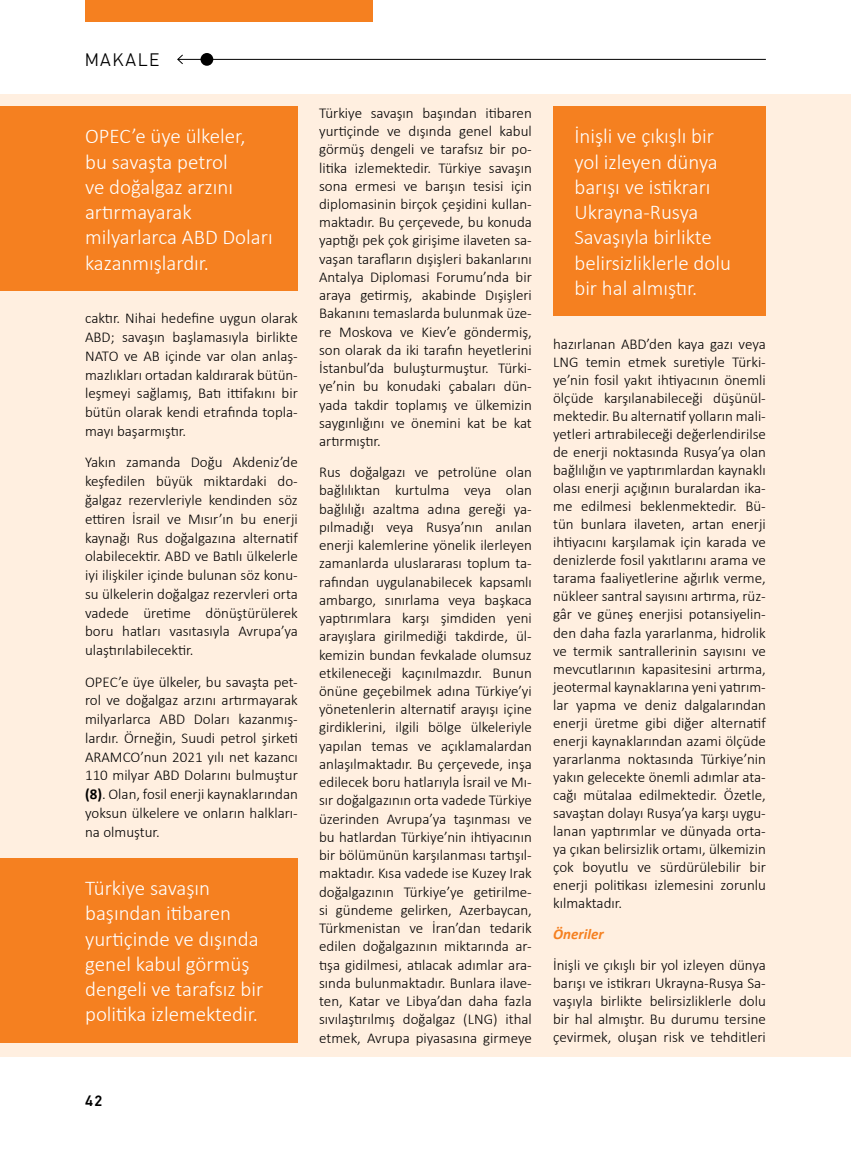
<style>
.page{position:relative;width:851px;height:1149px;background:#fff}
.page>*{position:absolute;margin:0;border:0;box-sizing:border-box;transform-origin:0 0}
.t1{font:300 21px/25.2px "Calibri";color:#fff}
.t2{font:300 18px "PF Din Text Pro";letter-spacing:.1em;color:#000}
.t3{font:300 15px/18.3px "Calibri";color:#000;text-align:justify}
.t4{font:italic 700 15px "Calibri";color:#f58020}
.t5{font:500 15px "PF Din Text Pro";color:#000}
.s1{font-weight:700}
</style>
<div class="page">
<div style="left:200px;top:53px;width:13px;height:13px;background:#000;border-radius:50%"></div>
<hr style="left:178px;top:59px;width:587px;height:1px;background:#000">
<svg style="left:177px;top:54px;width:6px;height:10px"></svg>
<div style="left:0;top:94px;width:850px;height:962px;background:#ffefe0"></div>
<hr style="left:850px;top:94px;width:1px;height:205px;background:#ffefe0">
<div style="left:85px;top:0;width:288px;height:21px;background:#f58020"></div>
<div style="left:0;top:106px;width:298px;height:185px;background:#f58020"></div>
<div style="left:0;top:857px;width:298px;height:185px;background:#f58020"></div>
<div style="left:553px;top:106px;width:212px;height:210px;background:#f58020"></div>
<p class="t2" style="left:85px;top:50px;width:76px">MAKALE</p>
<h1 class="t1" style="left:85px;top:124px;width:189px">OPEC’e üye ülkeler, bu savaşta petrol<br>ve doğalgaz arzını artırmayarak milyarlarca ABD Doları kazanmışlardır.</h1>
<p class="t3" style="left:85px;top:309px;width:214px;line-height:18.8px">caktır. Nihai hedefine uygun olarak ABD; savaşın başlamasıyla birlikte NATO ve AB içinde var olan anlaş&shy;mazlıkları ortadan kaldırarak bütün&shy;leşmeyi sağlamış, Batı ittifakını bir bütün olarak kendi etrafında topla&shy;mayı başarmıştır.</p>
<p class="t3" style="left:85px;top:453px;width:214px;line-height:18.8px">Yakın zamanda Doğu Akdeniz’de keşfedilen büyük miktardaki do&shy;ğalgaz rezervleriyle kendinden söz ettiren İsrail ve Mısır’ın bu enerji kaynağı Rus doğalgazına alternatif olabilecektir. ABD ve Batılı ülkelerle iyi ilişkiler içinde bulunan söz konu&shy;su ülkelerin doğalgaz rezervleri orta vadede üretime dönüştürülerek boru hatları vasıtasıyla Avrupa’ya ulaştırılabilecektir.</p>
<p class="t3" style="left:85px;top:672px;width:214px;line-height:18.8px">OPEC’e üye ülkeler, bu savaşta pet&shy;rol ve doğalgaz arzını artırmayarak milyarlarca ABD Doları kazanmış&shy;lardır. Örneğin, Suudi petrol şirketi ARAMCO’nun 2021 yılı net kazancı 110 milyar ABD Dolarını bulmuştur <span class="s1">(8)</span>. Olan, fosil enerji kaynaklarından yoksun ülkelere ve onların halkları&shy;na olmuştur.</p>
<h1 class="t1" style="left:85px;top:875px;width:180px">Türkiye savaşın başından itibaren yurtiçinde ve dışında genel kabul görmüş dengeli ve tarafsız bir politika izlemektedir.</h1>
<p class="t5" style="left:85px;top:1091px;width:19px">42</p>
<p class="t3" style="left:319px;top:103px;width:214px">Türkiye savaşın başından itibaren yurtiçinde ve dışında genel kabul görmüş dengeli ve tarafsız bir po&shy;litika izlemektedir. Türkiye savaşın sona ermesi ve barışın tesisi için diplomasinin birçok çeşidini kullan&shy;maktadır. Bu çerçevede, bu konuda yaptığı pek çok girişime ilaveten sa&shy;vaşan tarafların dışişleri bakanlarını Antalya Diplomasi Forumu’nda bir araya getirmiş, akabinde Dışişleri Bakanını temaslarda bulunmak üze&shy;re Moskova ve Kiev’e göndermiş, son olarak da iki tarafın heyetlerini İstanbul’da buluşturmuştur. Türki&shy;ye’nin bu konudaki çabaları dün&shy;yada takdir toplamış ve ülkemizin saygınlığını ve önemini kat be kat artırmıştır.</p>
<p class="t3" style="left:319px;top:462px;width:214px">Rus doğalgazı ve petrolüne olan bağlılıktan kurtulma veya olan bağlılığı azaltma adına gereği ya&shy;pılmadığı veya Rusya’nın anılan enerji kalemlerine yönelik ilerleyen zamanlarda uluslararası toplum ta&shy;rafından uygulanabilecek kapsamlı ambargo, sınırlama veya başkaca yaptırımlara karşı şimdiden yeni arayışlara girilmediği takdirde, ül&shy;kemizin bundan fevkalade olumsuz etkileneceği kaçınılmazdır. Bunun önüne geçebilmek adına Türkiye’yi yönetenlerin alternatif arayışı içine girdiklerini, ilgili bölge ülkeleriyle yapılan temas ve açıklamalardan anlaşılmaktadır. Bu çerçevede, inşa edilecek boru hatlarıyla İsrail ve Mı&shy;sır doğalgazının orta vadede Türkiye üzerinden Avrupa’ya taşınması ve bu hatlardan Türkiye’nin ihtiyacının bir bölümünün karşılanması tartışıl&shy;maktadır. Kısa vadede ise Kuzey Irak doğalgazının Türkiye’ye getirilme&shy;si gündeme gelirken, Azerbaycan, Türkmenistan ve İran’dan tedarik edilen doğalgazının miktarında ar&shy;tışa gidilmesi, atılacak adımlar ara&shy;sında bulunmaktadır. Bunlara ilave&shy;ten, Katar ve Libya’dan daha fazla sıvılaştırılmış doğalgaz (LNG) ithal etmek, Avrupa piyasasına girmeye</p>
<h1 class="t1" style="left:574px;top:124px;width:158px">İnişli ve çıkışlı bir yol izleyen dünya barışı ve istikrarı<br>Ukrayna-Rusya<br>Savaşıyla birlikte belirsizliklerle dolu bir hal almıştır.</h1>
<p class="t3" style="left:553px;top:334px;width:214px">hazırlanan ABD’den kaya gazı veya LNG temin etmek suretiyle Türki&shy;ye’nin fosil yakıt ihtiyacının önemli ölçüde karşılanabileceği düşünül&shy;mektedir. Bu alternatif yolların mali&shy;yetleri artırabileceği değerlendirilse de enerji noktasında Rusya’ya olan bağlılığın ve yaptırımlardan kaynaklı olası enerji açığının buralardan ika&shy;me edilmesi beklenmektedir. Bü&shy;tün bunlara ilaveten, artan enerji ihtiyacını karşılamak için karada ve denizlerde fosil yakıtlarını arama ve tarama faaliyetlerine ağırlık verme, nükleer santral sayısını artırma, rüz&shy;gâr ve güneş enerjisi potansiyelin&shy;den daha fazla yararlanma, hidrolik ve termik santrallerinin sayısını ve mevcutlarının kapasitesini artırma, jeotermal kaynaklarına yeni yatırım&shy;lar yapma ve deniz dalgalarından enerji üretme gibi diğer alternatif enerji kaynaklarından azami ölçüde yararlanma noktasında Türkiye’nin yakın gelecekte önemli adımlar ata&shy;cağı mütalaa edilmektedir. Özetle, savaştan dolayı Rusya’ya karşı uygu&shy;lanan yaptırımlar ve dünyada orta&shy;ya çıkan belirsizlik ortamı, ülkemizin çok boyutlu ve sürdürülebilir bir enerji politikası izlemesini zorunlu kılmaktadır.</p>
<p class="t4" style="left:553px;top:923px;width:52px">Öneriler</p>
<p class="t3" style="left:553px;top:955px;width:214px">İnişli ve çıkışlı bir yol izleyen dünya barışı ve istikrarı Ukrayna-Rusya Sa&shy;vaşıyla birlikte belirsizliklerle dolu bir hal almıştır. Bu durumu tersine çevirmek, oluşan risk ve tehditleri</p>
</div>
